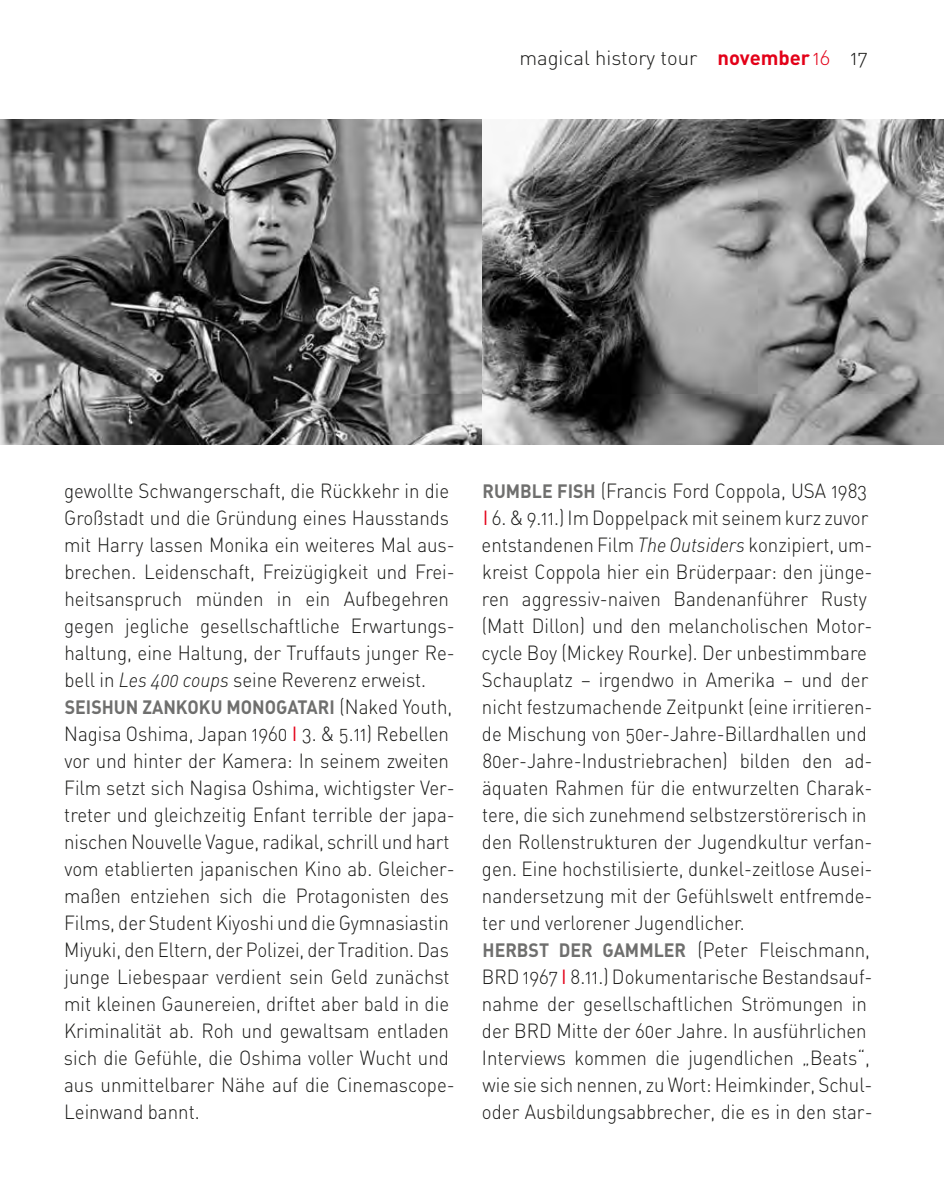
<style>
.page{position:relative;width:944px;height:1200px;background:#fff}
.page>*{position:absolute;margin:0;border:0;box-sizing:border-box;transform-origin:0 0}
.Brot_2{font:20.25px/27px "DIN Light Alternate";color:#1a1a18;scale:.92 1}
.Brot_2-2{font:20.25px "DIN Light Alternate";color:#1a1a18}
.Brot_2-3{font:19.12px "DIN Bold Alternate";color:#6f6f6e;scale:.93 1}
.s1{font-family:"DIN Bold Alternate";color:#e30018}
.s2{color:#e30018}
.s3{font-family:"DIN Light Italic Alt"}
.s4{font-family:"DIN Light Alternate";font-size:20.25px;color:#1a1a18}
.s5{font-family:"DIN Cond Regular Alternate";color:#e30018}
.s6{font-family:"DIN Bold Alternate";font-size:19.12px;color:#6f6f6e}
</style>
<div class="page">
<img style="left:0;top:119px;width:944px;height:325px">
<p class="Brot_2-2" style="left:519px;top:44px;width:350px">magical history tour <span class="s1">november</span> <span class="s2">16</span> 17</p>
<p class="Brot_2" style="left:64px;top:476px;width:426px">gewollte Schwangerschaft, die Rückkehr in die Großstadt und die Gründung eines Hausstands mit Harry lassen Monika ein weiteres Mal aus&shy;brechen. Leidenschaft, Freizügigkeit und Frei&shy;heitsanspruch münden in ein Aufbegehren gegen jegliche gesellschaftliche Erwartungs&shy;haltung, eine Haltung, der Truffauts junger Re&shy;bell in <span class="s3">Les 400 coups</span> seine Reverenz erweist.</p>
<p class="Brot_2-3" style="left:65px;top:694px;width:418px">SEISHUN ZANKOKU MONOGATARI <span class="s4">(Naked Youth,</span></p>
<p class="Brot_2" style="left:64px;top:719px;width:426px">Nagisa Oshima, Japan 1960 <span class="s5">I</span> 3. &amp; 5.11) Rebellen vor und hinter der Kamera: In seinem zweiten Film setzt sich Nagisa Oshima, wichtigster Ver&shy;treter und gleichzeitig Enfant terrible der japa&shy;nischen Nouvelle Vague, radikal, schrill und hart vom etablierten japanischen Kino ab. Gleicher&shy;maßen entziehen sich die Protagonisten des Films, der Student Kiyoshi und die Gymnasiastin Miyuki, den Eltern, der Polizei, der Tradition. Das junge Liebespaar verdient sein Geld zunächst mit kleinen Gaunereien, driftet aber bald in die Kriminalität ab. Roh und gewaltsam entladen sich die Gefühle, die Oshima voller Wucht und aus unmittelbarer Nähe auf die Cinemascope-Leinwand bannt.</p>
<p class="Brot_2" style="left:482px;top:476px;width:426px"><span class="s6">RUMBLE FISH</span> (Francis Ford Coppola, USA 1983<br><span class="s5">I</span> 6. &amp; 9.11.) Im Doppelpack mit seinem kurz zuvor entstandenen Film <span class="s3">The Outsiders</span> konzipiert, um&shy;kreist Coppola hier ein Brüderpaar: den jünge&shy;ren aggressiv-naiven Bandenanführer Rusty (Matt Dillon) und den melancholischen Motor&shy;cycle Boy (Mickey Rourke). Der unbestimmbare Schauplatz – irgendwo in Amerika – und der nicht festzumachende Zeitpunkt (eine irritieren&shy;de Mischung von 50er-Jahre-Billardhallen und 80er-Jahre-Industriebrachen) bilden den ad&shy;äquaten Rahmen für die entwurzelten Charak&shy;tere, die sich zunehmend selbstzerstörerisch in den Rollenstrukturen der Jugendkultur verfan&shy;gen. Eine hochstilisierte, dunkel-zeitlose Ausei&shy;nandersetzung mit der Gefühlswelt entfremde&shy;ter und verlorener Jugendlicher.</p>
<p class="Brot_2" style="left:482px;top:935px;width:426px"><span class="s6">HERBST DER GAMMLER</span> (Peter Fleischmann, BRD 1967 <span class="s5">I</span> 8.11.) Dokumentarische Bestandsauf&shy;nahme der gesellschaftlichen Strömungen in der BRD Mitte der 60er Jahre. In ausführlichen Interviews kommen die jugendlichen „Beats“, wie sie sich nennen, zu Wort: Heimkinder, Schul&shy;oder Ausbildungsabbrecher, die es in den star-</p>
</div>
